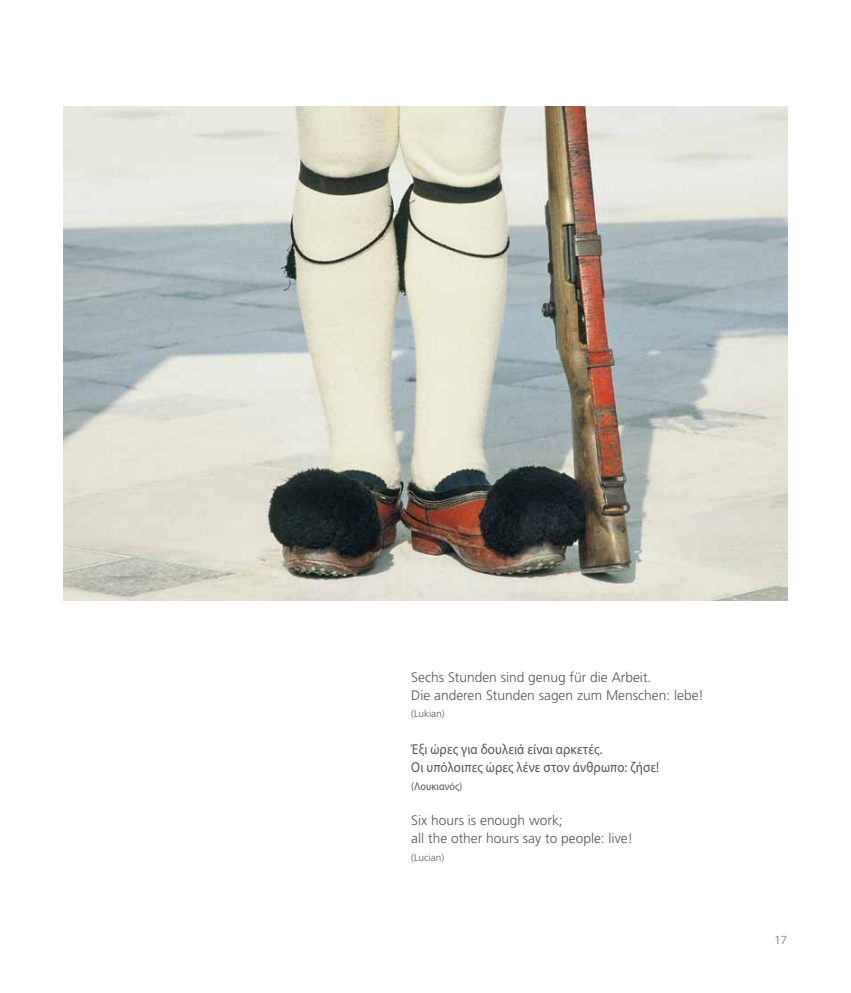
<style>
.page{position:relative;width:851px;height:993px;background:#fff}
.page>*{position:absolute;margin:0;border:0;box-sizing:border-box;transform-origin:0 0}
.t1{font:14.38px/18.1px "Myriad Pro";letter-spacing:.01em;color:#565656;scale:.9 1}
.t2{font:300 13.75px/17.5px "Frutiger";color:#565656}
.t3{font:12.5px "Myriad Pro";color:#919292}
.t4{font:11.25px "Myriad Pro";letter-spacing:.01em;color:#565656;scale:.9 1}
.t5{font:300 10px "Frutiger";color:#565656}
</style>
<div class="page">
<img style="left:64px;top:106px;width:723px;height:494px">
<p class="t2" style="left:411px;top:668px;width:294px">Sechs Stunden sind genug für die Arbeit.<br>Die anderen Stunden sagen zum Menschen: lebe!</p>
<p class="t5" style="left:411px;top:708px;width:35px">(Lukian)</p>
<p class="t1" style="left:411px;top:739px;width:277px">Έξι ώρες για δουλειά είναι αρκετές.<br>Οι υπόλοιπες ώρες λένε στον άνθρωπο: ζήσε!</p>
<p class="t4" style="left:411px;top:778px;width:58px">(Λουκιανός)</p>
<p class="t2" style="left:411px;top:811px;width:223px">Six hours is enough work;<br>all the other hours say to people: live!</p>
<p class="t5" style="left:411px;top:851px;width:34px">(Lucian)</p>
<p class="t3" style="left:774px;top:931px;width:14px">17</p>
</div>
